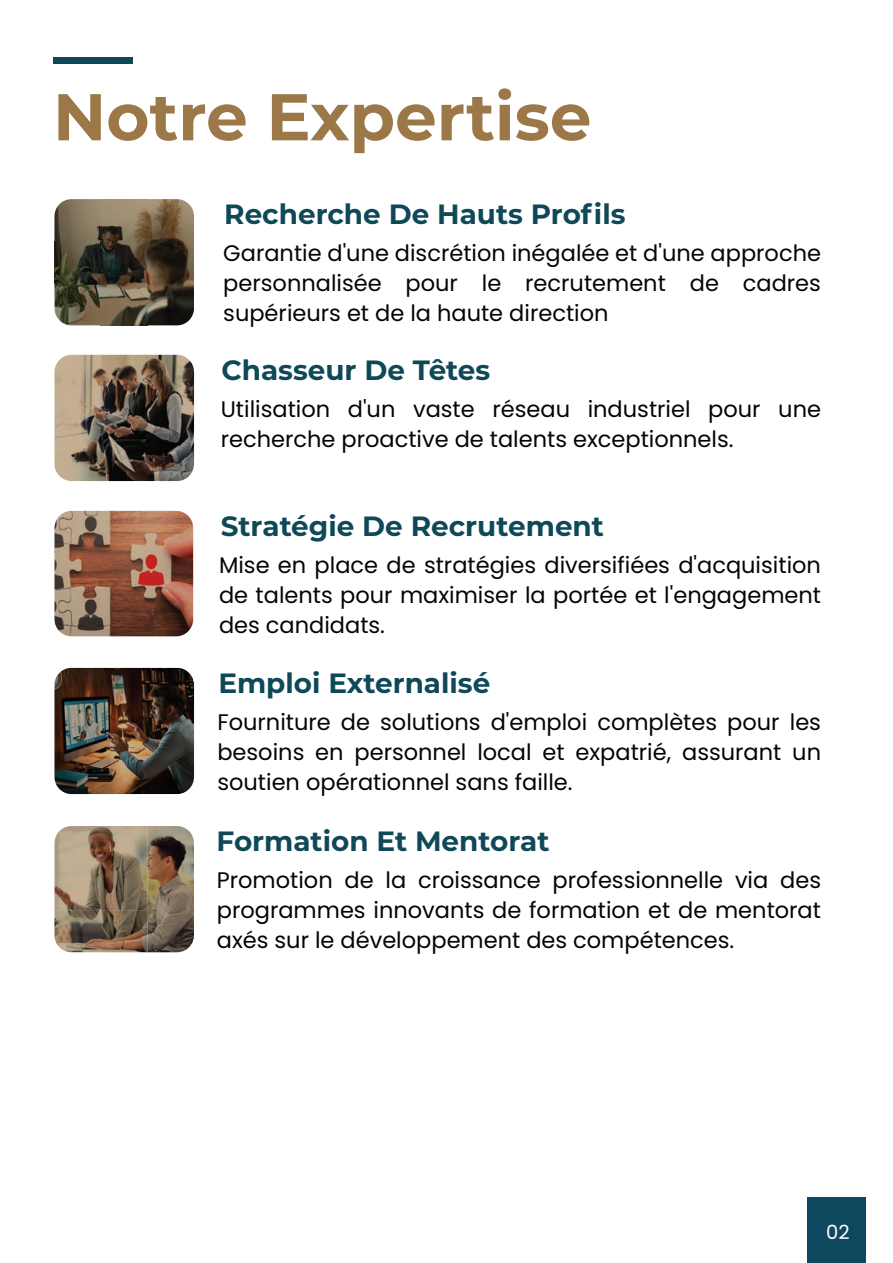
<style>
.page{position:relative;width:893px;height:1263px;background:#fff}
.page>*{position:absolute;margin:0;border:0;box-sizing:border-box;transform-origin:0 0}
.t1{font:700 66px "Montserrat";color:#9c7849}
.t2{font:700 27.9px "Montserrat";color:#0f4958}
.t3{font:22.5px/30px "Poppins";color:#040503;text-align:justify}
.t4{font:19.5px "Poppins";color:#fff}
</style>
<div class="page">
<div style="left:53px;top:58px;width:80px;height:6px;background:#0f4958"></div>
<img style="left:54px;top:199px;width:140px;height:126px">
<img style="left:54px;top:355px;width:140px;height:126px">
<img style="left:54px;top:511px;width:139px;height:125px">
<img style="left:54px;top:668px;width:140px;height:126px">
<img style="left:54px;top:826px;width:140px;height:126px">
<div style="left:807px;top:1197px;width:59px;height:65px;background:#0e485e"></div>
<h1 class="t1" style="left:53px;top:69px;width:540px">Notre Expertise</h1>
<p class="t2" style="left:224px;top:194px;width:403px">Recherche De Hauts Profils</p>
<p class="t3" style="left:223px;top:238px;width:599px">Garantie d'une discrétion inégalée et d'une approche personnalisée pour le recrutement de cadres supérieurs et de la haute direction</p>
<p class="t2" style="left:221px;top:349px;width:270px">Chasseur De Têtes</p>
<p class="t3" style="left:221px;top:394px;width:602px">Utilisation d'un vaste réseau industriel pour une recherche proactive de talents exceptionnels.</p>
<p class="t2" style="left:221px;top:505px;width:385px">Stratégie De Recrutement</p>
<p class="t3" style="left:219px;top:550px;width:603px">Mise en place de stratégies diversifiées d'acquisition de talents pour maximiser la portée et l'engagement des candidats.</p>
<p class="t2" style="left:218px;top:662px;width:273px">Emploi Externalisé</p>
<p class="t3" style="left:217px;top:707px;width:605px">Fourniture de solutions d'emploi complètes pour les besoins en personnel local et expatrié, assurant un soutien opérationnel sans faille.</p>
<p class="t2" style="left:217px;top:821px;width:334px">Formation Et Mentorat</p>
<p class="t3" style="left:217px;top:865px;width:606px">Promotion de la croissance professionnelle via des programmes innovants de formation et de mentorat axés sur le développement des compétences.</p>
<p class="t4" style="left:826px;top:1221px;width:25px">02</p>
</div>
